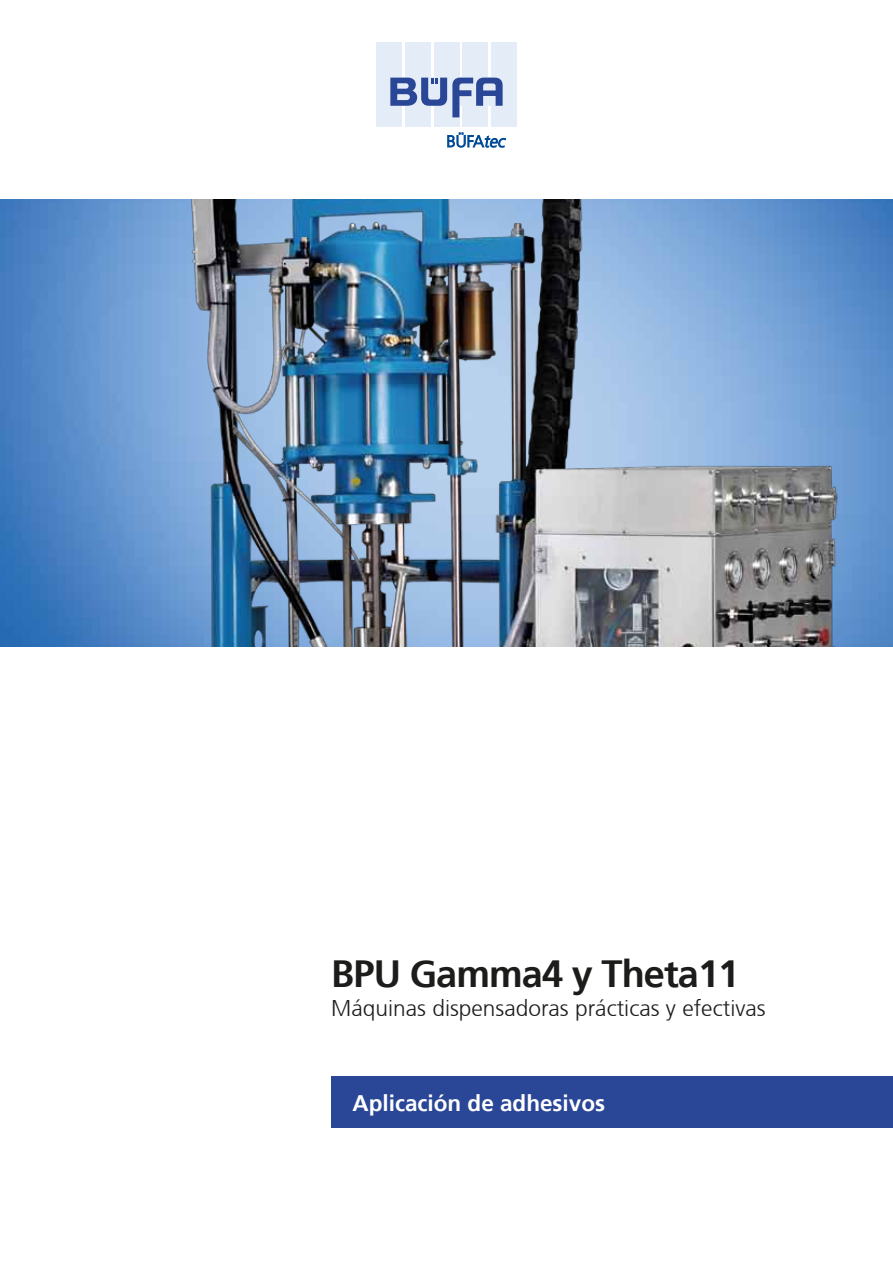
<style>
.page{position:relative;width:893px;height:1263px;background:#fff}
.page>*{position:absolute;margin:0;border:0;box-sizing:border-box;transform-origin:0 0}
.t1{font:700 37.8px "Frutiger LT Std";letter-spacing:-.025em;color:#1c1c1b}
.t2{font:300 22.65px "Frutiger CE";color:#1c1c1b}
.t3{font:700 22.5px "Frutiger LT Std";color:#fff}
</style>
<div class="page">
<div style="left:376px;top:43px;width:26px;height:84px;background:#e4ecf8"></div>
<div style="left:331px;top:1077px;width:562px;height:51px;background:#294697"></div>
<div style="left:405px;top:43px;width:26px;height:84px;background:#e4ecf8"></div>
<div style="left:434px;top:43px;width:25px;height:84px;background:#e4ecf8"></div>
<div style="left:462px;top:43px;width:26px;height:84px;background:#e4ecf8"></div>
<div style="left:491px;top:43px;width:26px;height:84px;background:#e4ecf8"></div>
<svg style="left:390px;top:78px;width:113px;height:39px"></svg>
<svg style="left:447px;top:132px;width:59px;height:16px"></svg>
<img style="left:0;top:200px;width:893px;height:446px">
<h1 class="t1" style="left:331px;top:951px;width:409px">BPU Gamma4 y Theta11</h1>
<p class="t2" style="left:331px;top:995px;width:436px">Máquinas dispensadoras prácticas y efectivas</p>
<p class="t3" style="left:353px;top:1090px;width:254px">Aplicación de adhesivos</p>
</div>
